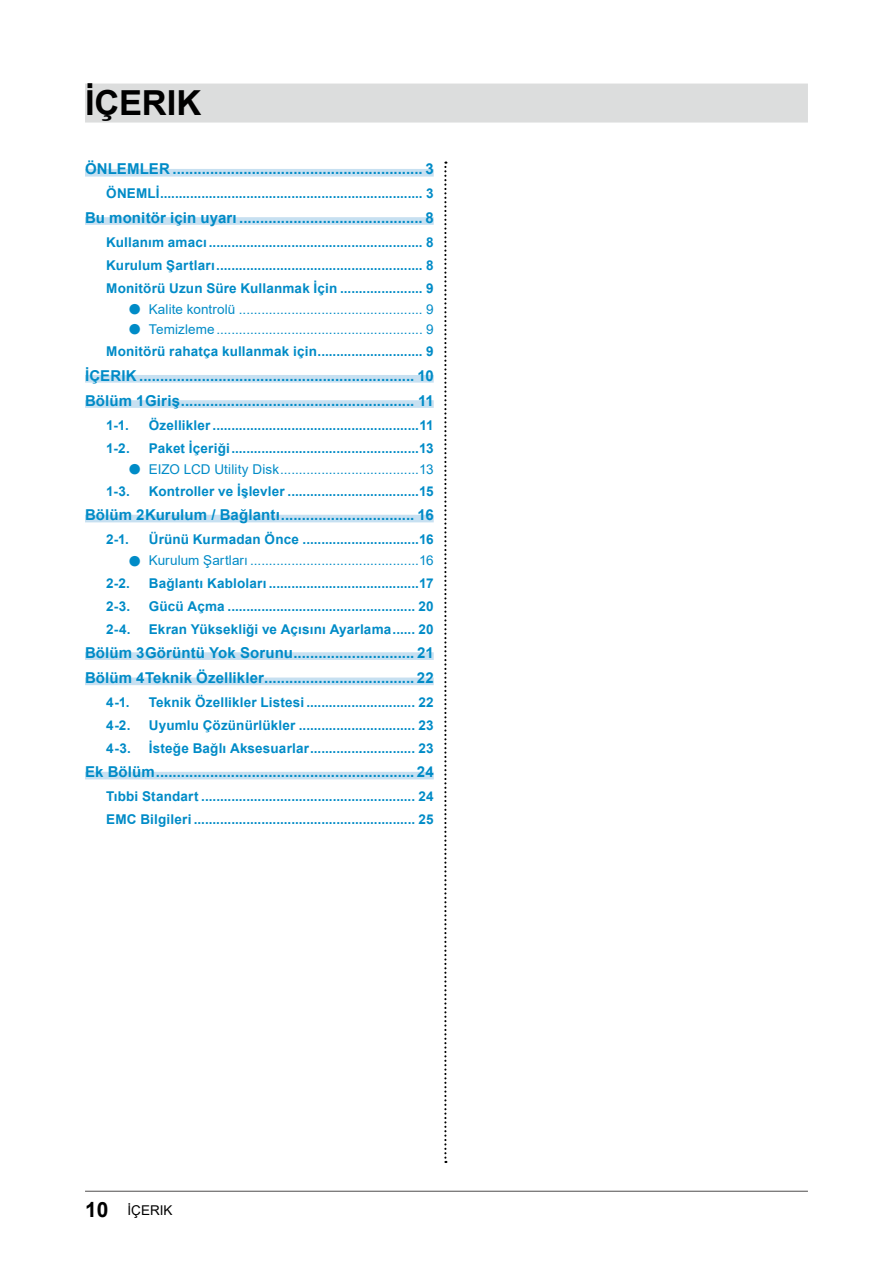
<style>
.page{position:relative;width:893px;height:1263px;background:#fff}
.page>*{position:absolute;margin:0;border:0;box-sizing:border-box;transform-origin:0 0}
.t1{font:700 34.5px "Arial";color:#000}
.t2{font:700 15px/25.2px "Arial";letter-spacing:.01em;color:#008bc7}
.t3{font:700 13.5px/23px "Arial";letter-spacing:.015em;color:#008bc7;text-align:justify}
.t4{font:13.5px/22.4px "Arial";letter-spacing:.005em;color:#008bc7}
.t5{font:13.5px "Arial";color:#000}
.s1{font-weight:700;font-size:24.3px}
.s2{font-weight:700}
.s3{font-weight:700;font-size:21px}
</style>
<div class="page">
<hr style="left:85px;top:1191px;width:723px;height:1px;background:#595757">
<svg style="left:444px;top:162px;width:2px;height:1001px"></svg>
<div style="left:85px;top:84px;width:723px;height:39px;background:#dcdddd"></div>
<div style="left:85px;top:169px;width:349px;height:8px;background:#c7e0f1"></div>
<div style="left:85px;top:217px;width:349px;height:8px;background:#c7e0f1"></div>
<div style="left:85px;top:375px;width:349px;height:8px;background:#c7e0f1"></div>
<div style="left:85px;top:400px;width:349px;height:8px;background:#c7e0f1"></div>
<div style="left:85px;top:515px;width:349px;height:7px;background:#c7e0f1"></div>
<div style="left:85px;top:652px;width:349px;height:8px;background:#c7e0f1"></div>
<div style="left:85px;top:677px;width:349px;height:8px;background:#c7e0f1"></div>
<div style="left:85px;top:772px;width:349px;height:7px;background:#c7e0f1"></div>
<h1 class="t1" style="left:85px;top:78px;width:118px">İÇERIK</h1>
<p class="t2" style="left:85px;top:157px;width:350px">ÖNLEMLER ............................................................ 3</p>
<p class="t3" style="left:106px;top:182px;width:329px">ÖNEMLİ...................................................................... 3</p>
<p class="t2" style="left:85px;top:205px;width:350px">Bu monitör için uyarı ............................................ 8</p>
<p class="t3" style="left:106px;top:231px;width:329px">Kullanım amacı ......................................................... 8<br>Kurulum Şartları....................................................... 8<br>Monitörü Uzun Süre Kullanmak İçin ...................... 9</p>
<p class="t4" style="left:128px;top:298px;width:308px"><span class="s1">●</span> Kalite kontrolü ................................................. 9</p>
<p class="t4" style="left:106px;top:318px;width:329px;text-align:right"><span class="s1">●</span> Temizleme....................................................... 9<br><span class="s2">Monitörü rahatça kullanmak için............................ 9</span></p>
<p class="t2" style="left:85px;top:363px;width:350px">İÇERIK .................................................................. 10<br>Bölüm 1Giriş........................................................ 11</p>
<p class="t3" style="left:106px;top:414px;width:24px">1-1.</p>
<p class="t3" style="left:149px;top:414px;width:286px">Özellikler .......................................................11</p>
<p class="t3" style="left:106px;top:437px;width:25px">1-2.</p>
<p class="t3" style="left:149px;top:437px;width:286px">Paket İçeriği..................................................13</p>
<p class="t4" style="left:106px;top:458px;width:329px;text-indent:21px"><span class="s1">●</span> EIZO LCD Utility Disk.....................................13<br><span class="s2">1-3.</span></p>
<p class="t3" style="left:149px;top:480px;width:286px">Kontroller ve İşlevler ...................................15</p>
<p class="t2" style="left:85px;top:503px;width:350px">Bölüm 2Kurulum / Bağlantı................................ 16</p>
<p class="t3" style="left:106px;top:528px;width:24px">2-1.</p>
<p class="t3" style="left:149px;top:528px;width:286px">Ürünü Kurmadan Önce ...............................16</p>
<p class="t4" style="left:106px;top:549px;width:329px;text-indent:21px"><span class="s1">●</span> Kurulum Şartları .............................................16<br><span class="s2">2-2.</span></p>
<p class="t3" style="left:149px;top:571px;width:286px">Bağlantı Kabloları ........................................17</p>
<p class="t3" style="left:106px;top:594px;width:25px">2-3.</p>
<p class="t3" style="left:149px;top:594px;width:286px">Gücü Açma .................................................. 20</p>
<p class="t3" style="left:106px;top:617px;width:26px">2-4.</p>
<p class="t3" style="left:149px;top:617px;width:286px">Ekran Yüksekliği ve Açısını Ayarlama...... 20</p>
<p class="t2" style="left:85px;top:640px;width:350px">Bölüm 3Görüntü Yok Sorunu............................. 21<br>Bölüm 4Teknik Özellikler.................................... 22</p>
<p class="t3" style="left:106px;top:691px;width:25px">4-1.</p>
<p class="t3" style="left:149px;top:691px;width:286px">Teknik Özellikler Listesi ............................. 22</p>
<p class="t3" style="left:106px;top:714px;width:26px">4-2.</p>
<p class="t3" style="left:149px;top:714px;width:286px">Uyumlu Çözünürlükler ............................... 23</p>
<p class="t3" style="left:106px;top:737px;width:26px">4-3.</p>
<p class="t3" style="left:149px;top:737px;width:286px">İsteğe Bağlı Aksesuarlar............................ 23</p>
<p class="t2" style="left:85px;top:760px;width:350px">Ek Bölüm.............................................................. 24</p>
<p class="t3" style="left:106px;top:785px;width:329px">Tıbbi Standart ......................................................... 24<br>EMC Bilgileri ........................................................... 25</p>
<p class="t5" style="left:85px;top:1201px;width:89px"><span class="s3">10</span> İÇERIK</p>
</div>
